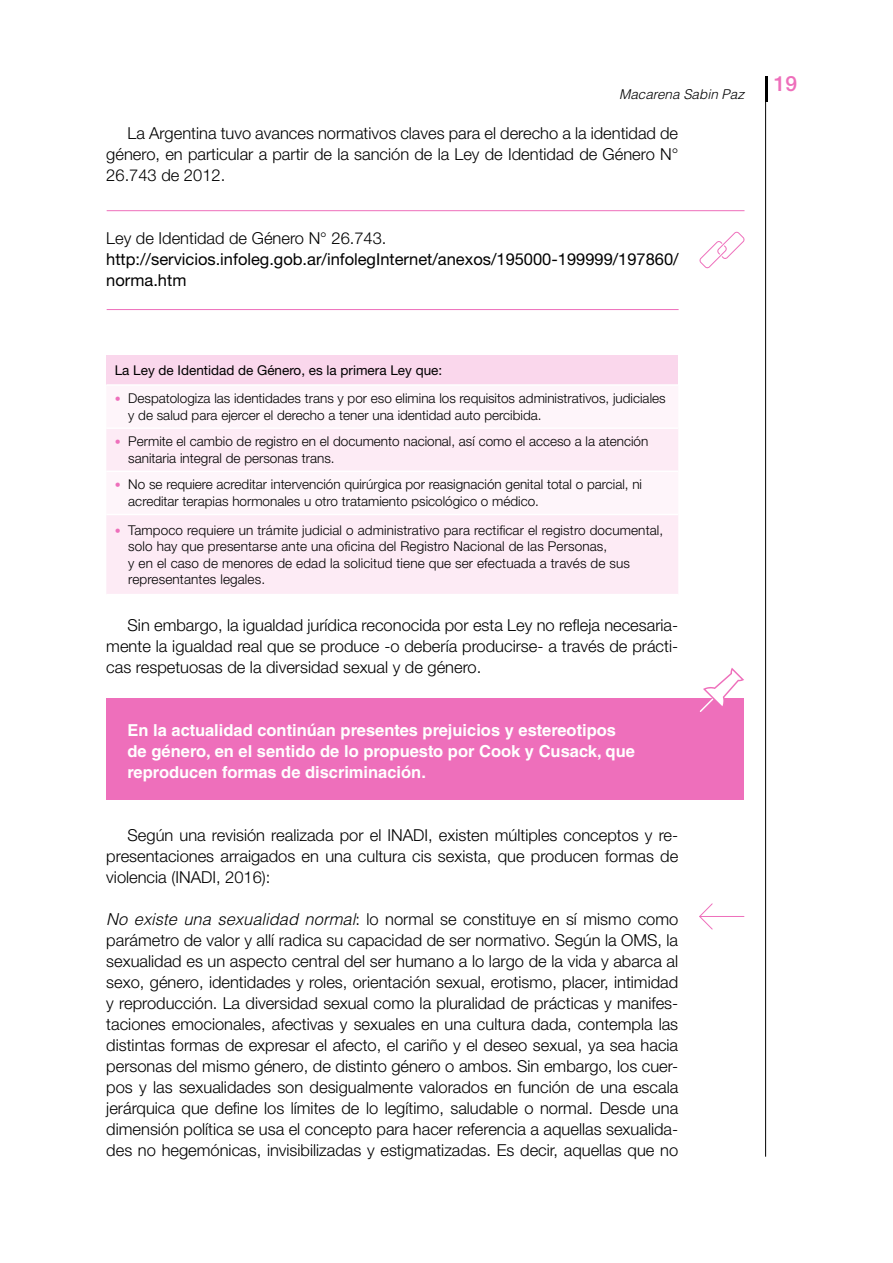
<style>
.page{position:relative;width:893px;height:1263px;background:#fff}
.page>*{position:absolute;margin:0;border:0;box-sizing:border-box;transform-origin:0 0}
.t1{font:500 21px "Helvetica Neue";color:#ee6fbb}
.t2{font:300 16.5px/21px "Helvetica Neue LT Std";color:#000;text-align:justify}
.t3{font:700 16.5px/21px "Helvetica LT Std";color:#fff}
.t4{font:16.5px/21px "Helvetica Neue LT Std";color:#000}
.t5{font:300 13.5px/16.5px "Helvetica Neue LT Std";color:#000}
.t6{font:13.5px "Helvetica Neue LT Std";color:#000}
.t7{font:italic 300 13.5px "Helvetica LT Std";color:#000}
.s1{font-size:12px;color:#ee6fbb}
.s2{font-family:"Helvetica LT Std";font-style:italic}
</style>
<div class="page">
<hr style="left:765px;top:77px;width:1px;height:1080px;background:#000">
<hr style="left:765px;top:77px;width:2px;height:25px;background:#000">
<div style="left:106px;top:698px;width:638px;height:101px;background:#ee6fbb"></div>
<svg style="left:700px;top:668px;width:44px;height:44px"></svg>
<div style="left:106px;top:355px;width:572px;height:30px;background:#fad7ec"></div>
<svg style="left:106px;top:429px;width:572px;height:165px;fill:#fdebf5"></svg>
<hr style="left:106px;top:384px;width:572px;height:2px;background:#fff">
<hr style="left:106px;top:471px;width:572px;height:1px;background:#fff">
<hr style="left:106px;top:514px;width:572px;height:1px;background:#fff">
<hr style="left:107px;top:210px;width:637px;height:1px;background:#ee6fbb">
<hr style="left:107px;top:309px;width:572px;height:1px;background:#ee6fbb">
<svg style="left:699px;top:231px;width:46px;height:37px"></svg>
<hr style="left:700px;top:916px;width:44px;height:1px;background:#ee6fbb">
<svg style="left:699px;top:903px;width:14px;height:27px"></svg>
<p class="t7" style="left:619px;top:86px;width:127px">Macarena Sabin Paz</p>
<p class="t2" style="left:106px;top:123px;width:573px;text-indent:21px">La Argentina tuvo avances normativos claves para el derecho a la identidad de género, en particular a partir de la sanción de la Ley de Identidad de Género N° 26.743 de 2012.</p>
<p class="t2" style="left:106px;top:228px;width:282px">Ley de Identidad de Género N° 26.743.</p>
<p class="t4" style="left:106px;top:249px;width:574px">http://servicios.infoleg.gob.ar/infolegInternet/anexos/195000-199999/197860/ norma.htm</p>
<p class="t1" style="left:774px;top:71px;width:25px">19</p>
<p class="t6" style="left:115px;top:362px;width:329px">La Ley de Identidad de Género, es la primera Ley que:</p>
<p class="t5" style="left:128px;top:390px;width:539px;text-indent:-14px"><span class="s1">•</span> Despatologiza las identidades trans y por eso elimina los requisitos administrativos, judiciales y de salud para ejercer el derecho a tener una identidad auto percibida.</p>
<p class="t5" style="left:128px;top:433px;width:521px;text-indent:-14px"><span class="s1">•</span> Permite el cambio de registro en el documento nacional, así como el acceso a la atención sanitaria integral de personas trans.</p>
<p class="t5" style="left:128px;top:476px;width:515px;text-indent:-14px"><span class="s1">•</span> No se requiere acreditar intervención quirúrgica por reasignación genital total o parcial, ni acreditar terapias hormonales u otro tratamiento psicológico o médico.</p>
<p class="t5" style="left:128px;top:521px;width:536px;text-indent:-14px"><span class="s1">•</span> Tampoco requiere un trámite judicial o administrativo para rectificar el registro documental, solo hay que presentarse ante una oficina del Registro Nacional de las Personas,<br>y en el caso de menores de edad la solicitud tiene que ser efectuada a través de sus representantes legales.</p>
<p class="t2" style="left:106px;top:615px;width:573px;text-indent:21px">Sin embargo, la igualdad jurídica reconocida por esta Ley no refleja necesaria&shy;mente la igualdad real que se produce -o debería producirse- a través de prácti&shy;cas respetuosas de la diversidad sexual y de género.</p>
<p class="t3" style="left:128px;top:720px;width:509px">En la actualidad continúan presentes prejuicios y estereotipos de género, en el sentido de lo propuesto por Cook y Cusack, que reproducen formas de discriminación.</p>
<p class="t2" style="left:106px;top:825px;width:573px;text-indent:21px">Según una revisión realizada por el INADI, existen múltiples conceptos y re&shy;presentaciones arraigados en una cultura cis sexista, que producen formas de violencia (INADI, 2016):</p>
<p class="t2" style="left:106px;top:909px;width:573px"><span class="s2">No existe una sexualidad normal</span>: lo normal se constituye en sí mismo como parámetro de valor y allí radica su capacidad de ser normativo. Según la OMS, la sexualidad es un aspecto central del ser humano a lo largo de la vida y abarca al sexo, género, identidades y roles, orientación sexual, erotismo, placer, intimidad y reproducción. La diversidad sexual como la pluralidad de prácticas y manifes&shy;taciones emocionales, afectivas y sexuales en una cultura dada, contempla las distintas formas de expresar el afecto, el cariño y el deseo sexual, ya sea hacia personas del mismo género, de distinto género o ambos. Sin embargo, los cuer&shy;pos y las sexualidades son desigualmente valorados en función de una escala jerárquica que define los límites de lo legítimo, saludable o normal. Desde una dimensión política se usa el concepto para hacer referencia a aquellas sexualida&shy;des no hegemónicas, invisibilizadas y estigmatizadas. Es decir, aquellas que no</p>
</div>
